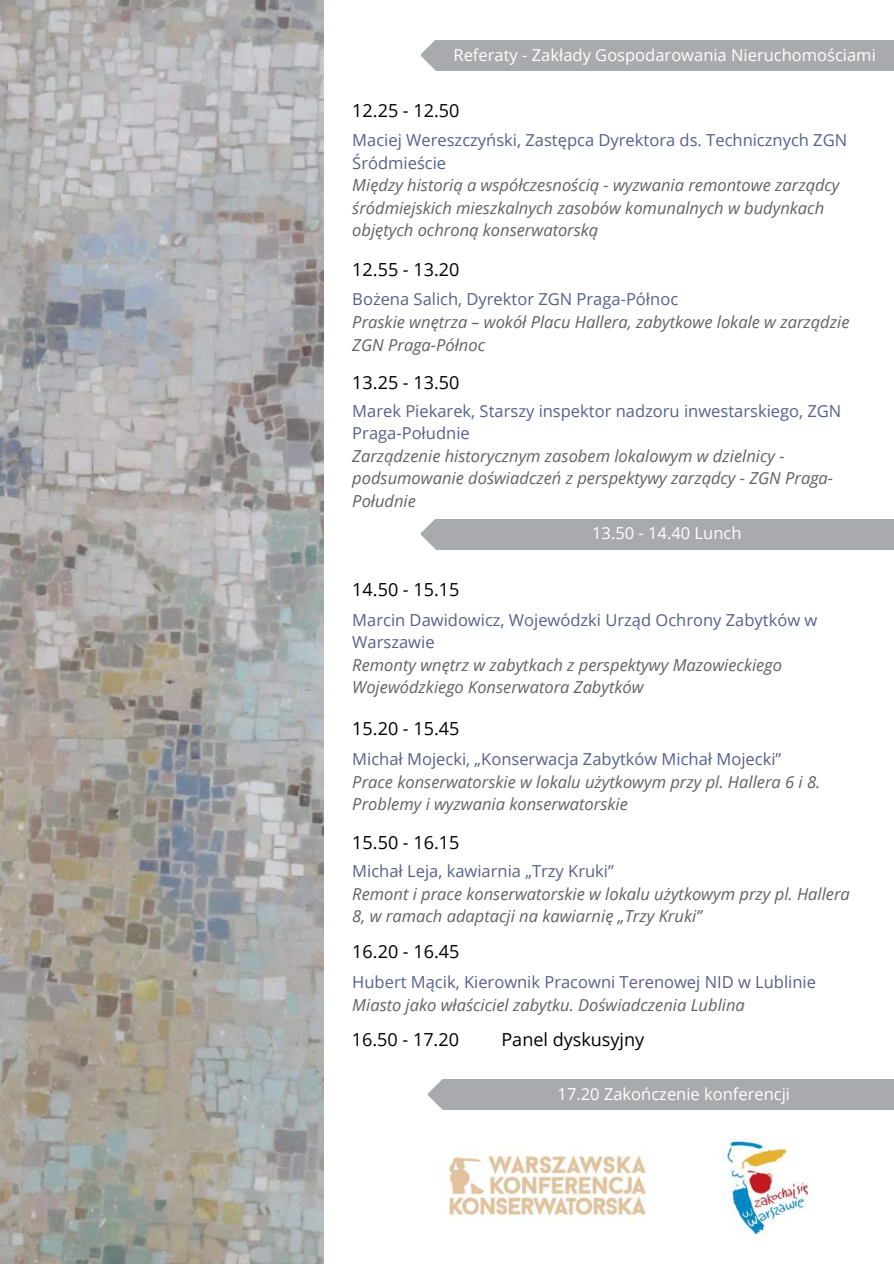
<style>
.page{position:relative;width:894px;height:1264px;background:#fff}
.page>*{position:absolute;margin:0;border:0;box-sizing:border-box;transform-origin:0 0}
.t1{font:18px "Open Sans";color:#000}
.t2{font:italic 16.5px/22.5px "Open Sans";color:#626262}
.t3{font:16.5px/22.5px "Open Sans";color:#57608b}
.t4{font:16.5px "Open Sans";color:#fff}
</style>
<div class="page">
<img style="left:0;top:0;width:323px;height:1263px">
<div style="left:421px;top:40px;width:473px;height:31px;background:#a8aaad"></div>
<div style="left:421px;top:519px;width:473px;height:31px;background:#a8aaad"></div>
<div style="left:428px;top:1079px;width:466px;height:31px;background:#a8aaad"></div>
<img style="left:448px;top:1149px;width:198px;height:72px">
<img style="left:717px;top:1138px;width:92px;height:97px">
<p class="t4" style="left:453px;top:43px;width:424px">Referaty - Zakłady Gospodarowania Nieruchomościami</p>
<p class="t1" style="left:352px;top:97px;width:108px">12.25 - 12.50</p>
<p class="t3" style="left:352px;top:128px;width:496px">Maciej Wereszczyński, Zastępca Dyrektora ds. Technicznych ZGN<br>Śródmieście</p>
<p class="t2" style="left:352px;top:173px;width:488px">Między historią a współczesnością - wyzwania remontowe zarządcy śródmiejskich mieszkalnych zasobów komunalnych w budynkach objętych ochroną konserwatorską</p>
<p class="t1" style="left:352px;top:257px;width:108px">12.55 - 13.20</p>
<p class="t3" style="left:352px;top:288px;width:327px">Bożena Salich, Dyrektor ZGN Praga-Północ</p>
<p class="t2" style="left:352px;top:310px;width:498px">Praskie wnętrza – wokół Placu Hallera, zabytkowe lokale w zarządzie<br>ZGN Praga-Północ</p>
<p class="t1" style="left:352px;top:369px;width:108px">13.25 - 13.50</p>
<p class="t3" style="left:352px;top:399px;width:490px">Marek Piekarek, Starszy inspektor nadzoru inwestarskiego, ZGN<br>Praga-Południe</p>
<p class="t2" style="left:352px;top:444px;width:482px">Zarządzenie historycznym zasobem lokalowym w dzielnicy - podsumowanie doświadczeń z perspektywy zarządcy - ZGN Praga-<br>Południe</p>
<p class="t4" style="left:592px;top:522px;width:151px">13.50 - 14.40 Lunch</p>
<p class="t1" style="left:352px;top:576px;width:108px">14.50 - 15.15</p>
<p class="t3" style="left:352px;top:608px;width:466px">Marcin Dawidowicz, Wojewódzki Urząd Ochrony Zabytków w<br>Warszawie</p>
<p class="t2" style="left:352px;top:653px;width:431px">Remonty wnętrz w zabytkach z perspektywy Mazowieckiego<br>Wojewódzkiego Konserwatora Zabytków</p>
<p class="t1" style="left:352px;top:715px;width:108px">15.20 - 15.45</p>
<p class="t3" style="left:352px;top:747px;width:430px">Michał Mojecki, „Konserwacja Zabytków Michał Mojecki”</p>
<p class="t2" style="left:352px;top:770px;width:469px">Prace konserwatorskie w lokalu użytkowym przy pl. Hallera 6 i 8.<br>Problemy i wyzwania konserwatorskie</p>
<p class="t1" style="left:352px;top:829px;width:108px">15.50 - 16.15</p>
<p class="t3" style="left:352px;top:859px;width:263px">Michał Leja, kawiarnia „Trzy Kruki”</p>
<p class="t2" style="left:352px;top:882px;width:499px">Remont i prace konserwatorskie w lokalu użytkowym przy pl. Hallera<br>8, w ramach adaptacji na kawiarnię „Trzy Kruki”</p>
<p class="t1" style="left:352px;top:938px;width:108px">16.20 - 16.45</p>
<p class="t3" style="left:352px;top:970px;width:465px">Hubert Mącik, Kierownik Pracowni Terenowej NID w Lublinie</p>
<p class="t2" style="left:352px;top:993px;width:394px">Miasto jako właściciel zabytku. Doświadczenia Lublina</p>
<p class="t1" style="left:352px;top:1026px;width:108px">16.50 - 17.20</p>
<p class="t1" style="left:501px;top:1026px;width:144px">Panel dyskusyjny</p>
<p class="t4" style="left:557px;top:1082px;width:234px">17.20 Zakończenie konferencji</p>
</div>
